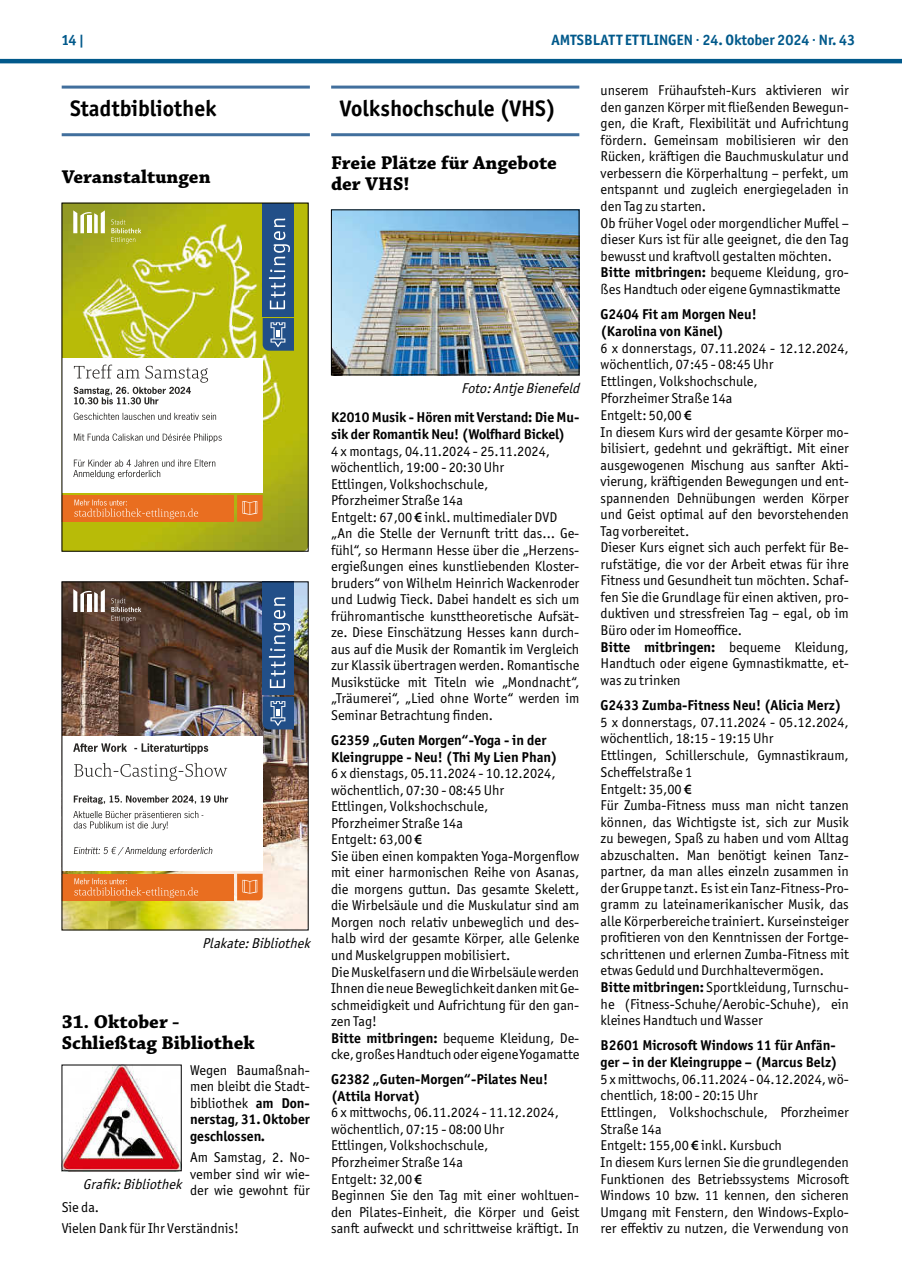
<style>
.page{position:relative;width:902px;height:1280px;background:#fff}
.page>*{position:absolute;margin:0;border:0;box-sizing:border-box;transform-origin:0 0}
.t1{font:700 22.5px "Officina Sans ITC Pro";color:#000}
.t2{font:700 19.5px/21px "Chaparral Pro";color:#000}
.t3{font:700 15px "Officina Sans ITC Pro";color:#01598b}
.t4{font:14.25px/16.5px "Officina Sans ITC Pro";color:#000}
.t5{font:700 14.25px/16.5px "Officina Sans ITC Pro";color:#000}
.t6{font:italic 14.25px "Officina Sans ITC Pro";color:#000}
.s1{font-weight:700}
.s2{font-family:"Myriad Pro";font-weight:600}
</style>
<div class="page">
<hr style="left:0;top:59px;width:901px;height:4px;background:#01598b">
<hr style="left:62px;top:86px;width:248px;height:3px;background:#416f9d">
<hr style="left:62px;top:133px;width:248px;height:3px;background:#416f9d">
<img style="left:64px;top:205px;width:242px;height:344px">
<div style="left:263px;top:203px;width:31px;height:113px;background:#224f88"></div>
<svg style="left:263px;top:318px;width:31px;height:33px"></svg>
<svg style="left:269px;top:218px;width:21px;height:91px"></svg>
<svg style="left:111px;top:219px;width:30px;height:24px"></svg>
<svg style="left:73px;top:210px;width:32px;height:23px"></svg>
<div style="left:62px;top:358px;width:201px;height:134px;background:#fff"></div>
<svg style="left:74px;top:365px;width:134px;height:39px"></svg>
<svg style="left:74px;top:413px;width:142px;height:7px"></svg>
<svg style="left:74px;top:433px;width:148px;height:9px"></svg>
<svg style="left:73px;top:460px;width:142px;height:19px"></svg>
<div style="left:62px;top:495px;width:172px;height:27px;background:#e96e20"></div>
<svg style="left:74px;top:499px;width:124px;height:20px"></svg>
<svg style="left:237px;top:495px;width:26px;height:27px"></svg>
<img style="left:64px;top:584px;width:242px;height:344px">
<div style="left:263px;top:582px;width:31px;height:113px;background:#224f88"></div>
<svg style="left:263px;top:697px;width:31px;height:32px"></svg>
<svg style="left:269px;top:597px;width:21px;height:91px"></svg>
<svg style="left:111px;top:598px;width:30px;height:24px"></svg>
<svg style="left:73px;top:589px;width:32px;height:23px"></svg>
<div style="left:62px;top:737px;width:201px;height:134px;background:#fff"></div>
<svg style="left:73px;top:743px;width:135px;height:11px"></svg>
<svg style="left:74px;top:763px;width:153px;height:18px"></svg>
<svg style="left:74px;top:795px;width:154px;height:9px"></svg>
<svg style="left:73px;top:811px;width:130px;height:19px"></svg>
<svg style="left:74px;top:847px;width:138px;height:9px"></svg>
<div style="left:62px;top:874px;width:172px;height:26px;background:#e96e20"></div>
<svg style="left:74px;top:878px;width:124px;height:20px"></svg>
<svg style="left:237px;top:874px;width:26px;height:26px"></svg>
<div style="left:62px;top:582px;width:246px;height:348px;border:1px solid #000"></div>
<img style="left:64px;top:1067px;width:115px;height:102px">
<hr style="left:331px;top:86px;width:248px;height:3px;background:#416f9d">
<hr style="left:331px;top:133px;width:248px;height:3px;background:#416f9d">
<img style="left:333px;top:212px;width:244px;height:161px">
<div style="left:331px;top:210px;width:248px;height:165px;border:1px solid #000"></div>
<p class="t3" style="left:62px;top:31px;width:24px">14 |</p>
<p class="t3" style="left:551px;top:31px;width:305px">AMTSBLATT ETTLINGEN · 24. Oktober 2024 · Nr. 43</p>
<h1 class="t1" style="left:70px;top:95px;width:148px">Stadtbibliothek</h1>
<h2 class="t2" style="left:62px;top:167px;width:150px">Veranstaltungen</h2>
<h1 class="t1" style="left:339px;top:95px;width:218px">Volkshochschule (VHS)</h1>
<h2 class="t2" style="left:331px;top:153px;width:227px">Freie Plätze für Angebote der VHS!</h2>
<p class="t6" style="left:202px;top:935px;width:113px">Plakate:Bibliothek</p>
<h2 class="t2" style="left:62px;top:1012px;width:194px">31. Oktober -<br>Schließtag Bibliothek</h2>
<p class="t4" style="left:190px;top:1061px;width:121px;text-align:justify">Wegen Baumaßnah&shy;men bleibt die Stadt&shy;bibliothek <span class="s1">am Don&shy;nerstag, 31. Oktober geschlossen.</span></p>
<p class="t4" style="left:190px;top:1149px;width:121px;text-align:justify">Am Samstag, 2. No&shy;vember sind wir wie&shy;der wie gewohnt für</p>
<p class="t4" style="left:62px;top:1196px;width:179px;line-height:21.6px">Sie da.<br>Vielen Dank für Ihr Verständnis!</p>
<p class="t6" style="left:83px;top:1176px;width:104px">Grafik:Bibliothek</p>
<p class="t6" style="left:461px;top:380px;width:123px">Foto:AntjeBienefeld</p>
<p class="t5" style="left:331px;top:409px;width:250px">K2010 Musik - Hören mit Verstand: Die Mu&shy;sik der Romantik Neu! (Wolfhard Bickel)</p>
<p class="t4" style="left:331px;top:442px;width:250px">4 x montags, 04.11.2024 - 25.11.2024, wöchentlich, 19:00 - 20:30 Uhr<br>Ettlingen, Volkshochschule,<br>Pforzheimer Straße 14a<br>Entgelt: 67,00 <span class="s2">€</span> inkl. multimedialer DVD „An die Stelle der Vernunft tritt das… Ge&shy;fühl“, so Hermann Hesse über die „Herzens&shy;ergießungen eines kunstliebenden Kloster&shy;bruders“ von Wilhelm Heinrich Wackenroder und Ludwig Tieck. Dabei handelt es sich um frühromantische kunsttheoretische Aufsät&shy;ze. Diese Einschätzung Hesses kann durch&shy;aus auf die Musik der Romantik im Vergleich zur Klassik übertragen werden. Romantische Musikstücke mit Titeln wie „Mondnacht“, „Träumerei“, „Lied ohne Worte“ werden im Seminar Betrachtung finden.</p>
<p class="t5" style="left:331px;top:732px;width:228px">G2359 „Guten Morgen“-Yoga - in der<br>Kleingruppe - Neu! (Thi My Lien Phan)</p>
<p class="t4" style="left:331px;top:765px;width:250px">6 x dienstags, 05.11.2024 - 10.12.2024, wöchentlich, 07:30 - 08:45 Uhr<br>Ettlingen, Volkshochschule,<br>Pforzheimer Straße 14a<br>Entgelt: 63,00 <span class="s2">€<br></span>Sie üben einen kompakten Yoga-Morgenflow mit einer harmonischen Reihe von Asanas, die morgens guttun. Das gesamte Skelett, die Wirbelsäule und die Muskulatur sind am Morgen noch relativ unbeweglich und des&shy;halb wird der gesamte Körper, alle Gelenke und Muskelgruppen mobilisiert.<br>Die Muskelfasern und die Wirbelsäule werden Ihnen die neue Beweglichkeit danken mit Ge&shy;schmeidigkeit und Aufrichtung für den gan&shy;zen Tag!<br><span class="s1">Bitte mitbringen:</span> bequeme Kleidung, De&shy;cke, großes Handtuch oder eigene Yogamatte</p>
<p class="t5" style="left:331px;top:1071px;width:218px">G2382 „Guten-Morgen“-Pilates Neu! (Attila Horvat)</p>
<p class="t4" style="left:331px;top:1104px;width:250px">6 x mittwochs, 06.11.2024 - 11.12.2024, wöchentlich, 07:15 - 08:00 Uhr<br>Ettlingen, Volkshochschule,<br>Pforzheimer Straße 14a<br>Entgelt: 32,00 <span class="s2">€<br></span>Beginnen Sie den Tag mit einer wohltuen&shy;den Pilates-Einheit, die Körper und Geist sanft aufweckt und schrittweise kräftigt. In</p>
<p class="t4" style="left:600px;top:82px;width:250px">unserem Frühaufsteh-Kurs aktivieren wir den ganzen Körper mit fließenden Bewegun&shy;gen, die Kraft, Flexibilität und Aufrichtung fördern. Gemeinsam mobilisieren wir den Rücken, kräftigen die Bauchmuskulatur und verbessern die Körperhaltung – perfekt, um entspannt und zugleich energiegeladen in den Tag zu starten.<br>Ob früher Vogel oder morgendlicher Muffel – dieser Kurs ist für alle geeignet, die den Tag bewusst und kraftvoll gestalten möchten.<br><span class="s1">Bitte mitbringen:</span> bequeme Kleidung, gro&shy;ßes Handtuch oder eigene Gymnastikmatte</p>
<p class="t5" style="left:600px;top:306px;width:158px">G2404 Fit am Morgen Neu! (Karolina von Känel)</p>
<p class="t4" style="left:600px;top:340px;width:250px">6 x donnerstags, 07.11.2024 - 12.12.2024, wöchentlich, 07:45 - 08:45 Uhr<br>Ettlingen, Volkshochschule,<br>Pforzheimer Straße 14a<br>Entgelt: 50,00 <span class="s2">€<br></span>In diesem Kurs wird der gesamte Körper mo&shy;bilisiert, gedehnt und gekräftigt. Mit einer ausgewogenen Mischung aus sanfter Akti&shy;vierung, kräftigenden Bewegungen und ent&shy;spannenden Dehnübungen werden Körper und Geist optimal auf den bevorstehenden Tag vorbereitet.<br>Dieser Kurs eignet sich auch perfekt für Be&shy;rufstätige, die vor der Arbeit etwas für ihre Fitness und Gesundheit tun möchten. Schaf&shy;fen Sie die Grundlage für einen aktiven, pro&shy;duktiven und stressfreien Tag – egal, ob im Büro oder im Homeoffice.<br><span class="s1">Bitte mitbringen:</span> bequeme Kleidung, Handtuch oder eigene Gymnastikmatte, et&shy;was zu trinken</p>
<p class="t5" style="left:600px;top:697px;width:242px">G2433 Zumba-Fitness Neu! (Alicia Merz)</p>
<p class="t4" style="left:600px;top:714px;width:250px">5 x donnerstags, 07.11.2024 - 05.12.2024, wöchentlich, 18:15 - 19:15 Uhr<br>Ettlingen, Schillerschule, Gymnastikraum, Scheffelstraße 1<br>Entgelt: 35,00 <span class="s2">€<br></span>Für Zumba-Fitness muss man nicht tanzen können, das Wichtigste ist, sich zur Musik zu bewegen, Spaß zu haben und vom Alltag abzuschalten. Man benötigt keinen Tanz&shy;partner, da man alles einzeln zusammen in der Gruppe tanzt. Es ist ein Tanz-Fitness-Pro&shy;gramm zu lateinamerikanischer Musik, das alle Körperbereiche trainiert. Kurseinsteiger profitieren von den Kenntnissen der Fortge&shy;schrittenen und erlernen Zumba-Fitness mit etwas Geduld und Durchhaltevermögen.<br><span class="s1">Bitte mitbringen:</span> Sportkleidung, Turnschu&shy;he (Fitness-Schuhe/Aerobic-Schuhe), ein kleines Handtuch und Wasser</p>
<p class="t5" style="left:600px;top:1037px;width:238px">B2601 Microsoft Windows 11 für Anfän&shy;ger – in der Kleingruppe – (Marcus Belz)</p>
<p class="t4" style="left:600px;top:1070px;width:250px">5 x mittwochs, 06.11.2024 - 04.12.2024, wö&shy;chentlich, 18:00 - 20:15 Uhr<br>Ettlingen, Volkshochschule, Pforzheimer Straße 14a<br>Entgelt: 155,00 <span class="s2">€</span> inkl. Kursbuch<br>In diesem Kurs lernen Sie die grundlegenden Funktionen des Betriebssystems Microsoft Windows 10 bzw. 11 kennen, den sicheren Umgang mit Fenstern, den Windows-Explo&shy;rer effektiv zu nutzen, die Verwendung von</p>
</div>
